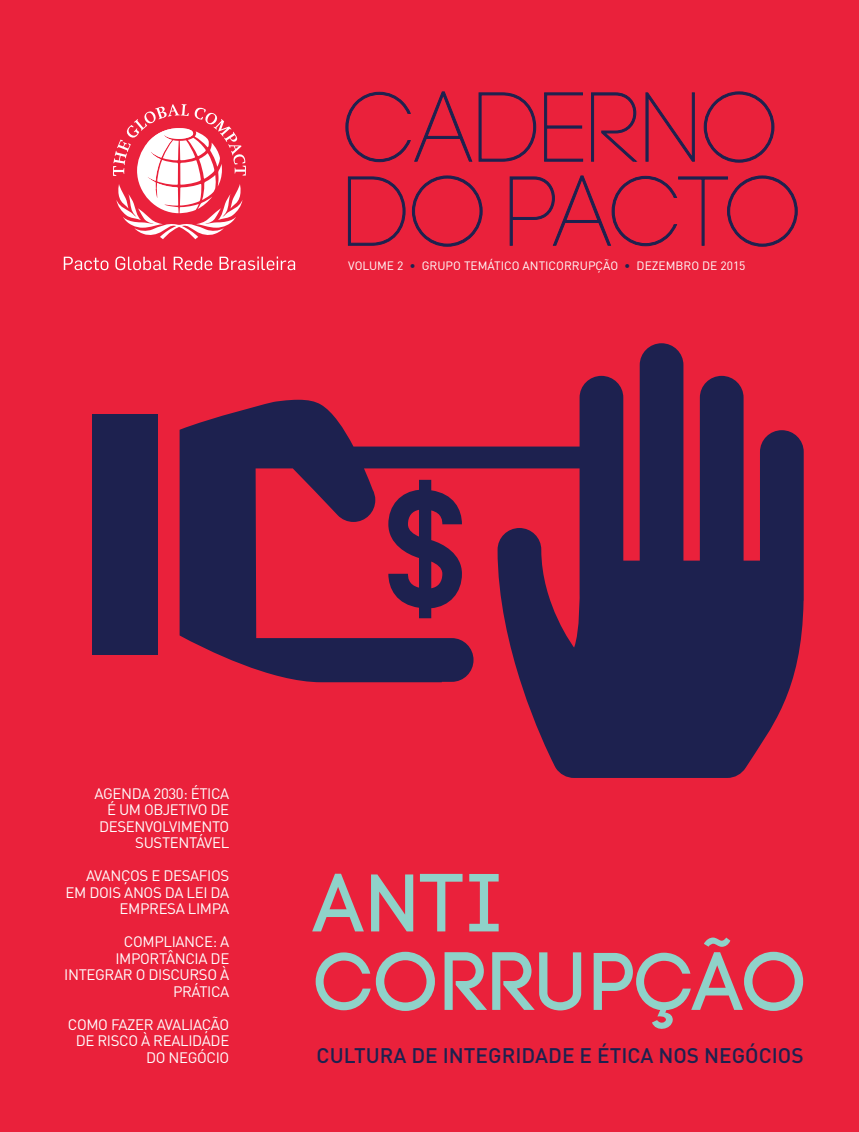
<style>
.page{position:relative;width:859px;height:1132px;background:#fff}
.page>*{position:absolute;margin:0;border:0;box-sizing:border-box;transform-origin:0 0}
.t1{font:97.5px/84px "Code Pro Light";letter-spacing:-.02em;color:#1d214f}
.t2{font:81.3px/78.4px "Code Pro LC";letter-spacing:-.01em;color:#8fd2c9}
.t3{font:500 20.85px "DIN";color:#1d214f}
.t4{font:15px/16.5px "DIN";letter-spacing:-.025em;color:#fff;text-align:right}
.t5{font:12px "DIN";color:#fff}
.s1{color:#1d214f}
</style>
<div class="page">
<div style="left:0;top:0;width:859px;height:1131px;background:#ea213b"></div>
<svg style="left:345px;top:91px;width:191px;height:71px"></svg>
<svg style="left:544px;top:92px;width:39px;height:70px"></svg>
<svg style="left:591px;top:92px;width:47px;height:70px"></svg>
<svg style="left:645px;top:92px;width:50px;height:70px"></svg>
<svg style="left:703px;top:91px;width:72px;height:72px"></svg>
<svg style="left:348px;top:176px;width:58px;height:70px"></svg>
<svg style="left:412px;top:175px;width:71px;height:72px"></svg>
<svg style="left:509px;top:175px;width:289px;height:72px"></svg>
<svg style="left:113px;top:104px;width:133px;height:135px"></svg>
<svg style="left:64px;top:256px;width:231px;height:14px"></svg>
<svg style="left:520px;top:343px;width:284px;height:434px;fill:#1d214f"></svg>
<div style="left:93px;top:413px;width:65px;height:241px;background:#1d214f"></div>
<svg style="left:180px;top:399px;width:423px;height:283px"></svg>
<h1 class="t1" style="left:342px;top:86px;width:461px">CADERNO<br>DO PACTO</h1>
<p class="t5" style="left:348px;top:258px;width:9px">VOLUME</p>
<p class="t5" style="left:397px;top:258px;width:41px">2 <span class="s1">•</span> GRUPO</p>
<p class="t5" style="left:464px;top:258px;width:15px">TEMÁTICO</p>
<p class="t5" style="left:523px;top:258px;width:16px">ANTICORRUPÇÃO</p>
<p class="t5" style="left:624px;top:258px;width:29px"><span class="s1">•</span> DEZEMBRO</p>
<p class="t5" style="left:702px;top:258px;width:45px">DE 2015</p>
<p class="t4" style="left:95px;top:784px;width:136px">AGENDA 2030: ÉTICA<br>É UM OBJETIVO DE<br>DESENVOLVIMENTO<br>SUSTENTÁVEL</p>
<p class="t4" style="left:66px;top:867px;width:165px">AVANÇOS E DESAFIOS<br>EM DOIS ANOS DA LEI DA<br>EMPRESA LIMPA</p>
<p class="t4" style="left:64px;top:933px;width:167px">COMPLIANCE: A<br>IMPORTÂNCIA DE<br>INTEGRAR O DISCURSO À<br>PRÁTICA</p>
<p class="t4" style="left:68px;top:1015px;width:163px">COMO FAZER AVALIAÇÃO<br>DE RISCO À REALIDADE<br>DO NEGÓCIO</p>
<h2 class="t2" style="left:312px;top:864px;width:496px">ANTI<br>CORRUPÇÃO</h2>
<h3 class="t3" style="left:317px;top:1041px;width:489px">CULTURA DE INTEGRIDADE E ÉTICA NOS NEGÓCIOS</h3>
</div>
